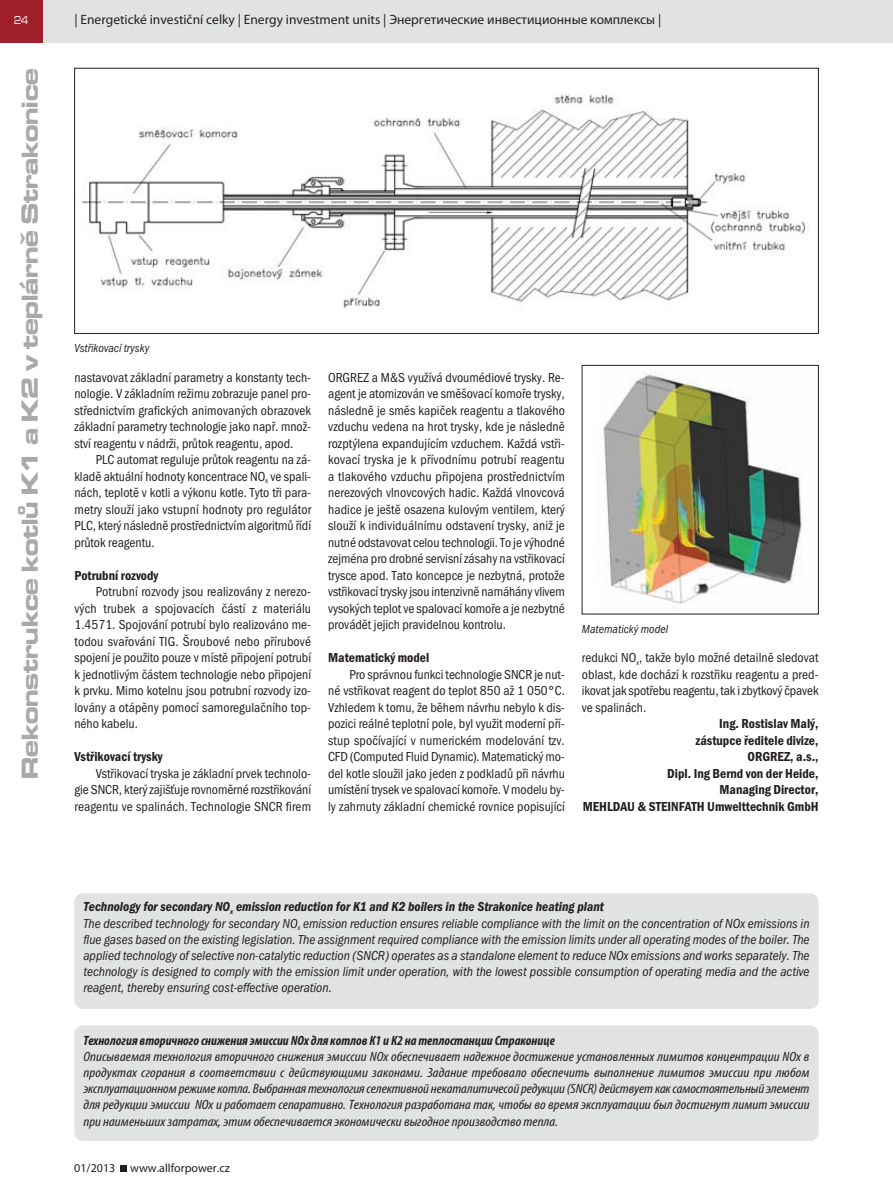
<style>
.page{position:relative;width:893px;height:1191px;background:#fff}
.page>*{position:absolute;margin:0;border:0;box-sizing:border-box;transform-origin:0 0}
.t1{font:700 expanded 24px "Microgramma DOT";color:#a8a9ad}
.t2{font:13.5px/16.5px "Franklin Got Itc TOT Boo Con";color:#231f20;text-align:justify}
.t3{font:13.5px/16.2px "Franklin Got Itc TOT Boo Con Ita";color:#231f20;text-align:justify}
.t4{font:italic condensed 13.5px/16.2px "Myriad Pro";color:#231f20;text-align:justify;scale:1.12 1}
.t5{font:13.5px/16.5px "Franklin Got Itc TOT Dem Con";color:#231f20;text-align:right}
.t6{font:13.5px "Myriad Pro";color:#231f20}
.t7{font:13.5px "Franklin Got Itc TOT Dem Con Ita";color:#231f20}
.t8{font:italic 700 condensed 13.5px "Myriad Pro";color:#231f20}
.t9{font:12px "Franklin Got Itc TOT Boo Con Ita";color:#231f20}
.t10{font:12px "Myriad Pro";color:#231f20}
.t11{font:500 expanded 12px "Microgramma DOT";color:#fff;scale:.7 1}
</style>
<div class="page">
<div style="left:43px;top:0;width:850px;height:43px;background:#e1e2e4"></div>
<div style="left:0;top:0;width:43px;height:43px;background:#9f202c"></div>
<svg style="left:120px;top:1165px;width:6px;height:6px"></svg>
<div style="left:74px;top:893px;width:745px;height:116px;background:#e1e2e4;border-radius:9px"></div>
<div style="left:74px;top:1025px;width:745px;height:116px;background:#e1e2e4;border-radius:9px"></div>
<img style="left:81px;top:93px;width:726px;height:216px">
<div style="left:74px;top:68px;width:745px;height:266px;border:1px solid #231f20"></div>
<img style="left:603px;top:370px;width:200px;height:234px">
<div style="left:582px;top:365px;width:237px;height:249px;border:1px solid #231f20"></div>
<p class="t11" style="left:14px;top:13px;width:21px">24</p>
<p class="t6" style="left:74px;top:15px;width:588px">| Energetické investiční celky | Energy investment units | Энергетические инвестиционные комплексы |</p>
<h1 class="t1" style="left:21px;top:778px;width:712px;rotate:-90deg">Rekonstrukce kotlů K1 a K2 v teplárně Strakonice</h1>
<p class="t9" style="left:74px;top:344px;width:77px">Vstřikovací trysky</p>
<p class="t2" style="left:74px;top:370px;width:238px">nastavovat základní parametry a konstanty tech&shy;nologie. V základním režimu zobrazuje panel pro&shy;střednictvím grafických animovaných obrazovek základní parametry technologie jako např. množ&shy;ství reagentu v nádrži, průtok reagentu, apod.</p>
<p class="t2" style="left:74px;top:453px;width:238px;text-indent:21px">PLC automat reguluje průtok reagentu na zá&shy;kladě aktuální hodnoty koncentrace NO<sub>x</sub> ve spali&shy;nách, teplotě v kotli a výkonu kotle. Tyto tři para&shy;metry slouží jako vstupní hodnoty pro regulátor PLC, který následně prostřednictvím algoritmů řídí průtok reagentu.</p>
<p class="t5" style="left:74px;top:568px;width:85px">Potrubní rozvody</p>
<p class="t2" style="left:74px;top:585px;width:238px;text-indent:21px">Potrubní rozvody jsou realizovány z nerezo&shy;vých trubek a spojovacích částí z materiálu 1.4571. Spojování potrubí bylo realizováno me&shy;todou svařování TIG. Šroubové nebo přírubové spojení je použito pouze v místě připojení potrubí k jednotlivým částem technologie nebo připojení k prvku. Mimo kotelnu jsou potrubní rozvody izo&shy;lovány a otápěny pomocí samoregulačního top&shy;ného kabelu.</p>
<p class="t5" style="left:74px;top:749px;width:90px">Vstřikovací trysky</p>
<p class="t2" style="left:74px;top:766px;width:238px;text-indent:21px">Vstřikovací tryska je základní prvek technolo&shy;gie SNCR, který zajišťuje rovnoměrné rozstřikování reagentu ve spalinách. Technologie SNCR firem</p>
<p class="t2" style="left:328px;top:370px;width:238px">ORGREZ a M&amp;S využívá dvoumédiové trysky. Re&shy;agent je atomizován ve směšovací komoře trysky, následně je směs kapiček reagentu a tlakového vzduchu vedena na hrot trysky, kde je následně rozptýlena expandujícím vzduchem. Každá vstři&shy;kovací tryska je k přívodnímu potrubí reagentu a tlakového vzduchu připojena prostřednictvím nerezových vlnovcových hadic. Každá vlnovcová hadice je ještě osazena kulovým ventilem, který slouží k individuálnímu odstavení trysky, aniž je nutné odstavovat celou technologii. To je výhodné zejména pro drobné servisní zásahy na vstřikovací trysce apod. Tato koncepce je nezbytná, protože vstřikovací trysky jsou intenzivně namáhány vlivem vysokých teplot ve spalovací komoře a je nezbytné provádět jejich pravidelnou kontrolu.</p>
<p class="t5" style="left:328px;top:650px;width:103px">Matematický model</p>
<p class="t2" style="left:328px;top:667px;width:238px;text-indent:21px">Pro správnou funkci technologie SNCR je nut&shy;né vstřikovat reagent do teplot 850 až 1 050°C.<br>Vzhledem k tomu, že během návrhu nebylo k dis&shy;pozici reálné teplotní pole, byl využit moderní pří&shy;stup spočívající v numerickém modelování tzv.<br>CFD (Computed Fluid Dynamic). Matematický mo&shy;del kotle sloužil jako jeden z podkladů při návrhu umístění trysek ve spalovací komoře. V modelu by&shy;ly zahrnuty základní chemické rovnice popisující</p>
<p class="t9" style="left:582px;top:625px;width:88px">Matematický model</p>
<p class="t2" style="left:582px;top:651px;width:238px">redukci NO<sub>x</sub>, takže bylo možné detailně sledovat oblast, kde dochází k rozstřiku reagentu a pred&shy;ikovat jak spotřebu reagentu, tak i zbytkový čpavek ve spalinách.</p>
<p class="t5" style="left:583px;top:716px;width:237px">Ing. Rostislav Malý,<br>zástupce ředitele divize,<br>ORGREZ, a.s.,<br>Dipl. Ing Bernd von der Heide,<br>Managing Director,<br>MEHLDAU &amp; STEINFATH Umwelttechnik GmbH</p>
<p class="t7" style="left:83px;top:902px;width:522px">Technology for secondary NO<sub>x</sub> emission reduction for K1 and K2 boilers in the Strakonice heating plant</p>
<p class="t3" style="left:83px;top:916px;width:728px">The described technology for secondary NO<sub>x</sub> emission reduction ensures reliable compliance with the limit on the concentration of NOx emissions in flue gases based on the existing legislation. The assignment required compliance with the emission limits under all operating modes of the boiler. The applied technology of selective non-catalytic reduction (SNCR) operates as a standalone element to reduce NOx emissions and works separately. The technology is designed to comply with the emission limit under operation, with the lowest possible consumption of operating media and the active reagent, thereby ensuring cost-effective operation.</p>
<p class="t8" style="left:83px;top:1032px;width:473px">Технология вторичного снижения эмиссии NOx для котлов К1 и К2 на теплостанции Страконице</p>
<p class="t4" style="left:83px;top:1049px;width:650px">Описываемая технология вторичного снижения эмиссии NOx обеспечивает надежное достижение установленных лимитов концентрации NOx в продуктах сгорания в соответствии с действующими законами. Задание требовало обеспечить выполнение лимитов эмиссии при любом эксплуатационном режиме котла. Выбранная технология селективной некаталитичесой редукции (SNCR) действует как самостоятельный элемент для редукции эмиссии NOx и работает сепаративно. Технология разработана так, чтобы во время эксплуатации был достигнут лимит эмиссии при наименьших затратах, этим обеспечивается экономически выгодное производство тепла.</p>
<p class="t10" style="left:74px;top:1163px;width:157px">01/2013 www.allforpower.cz</p>
</div>
